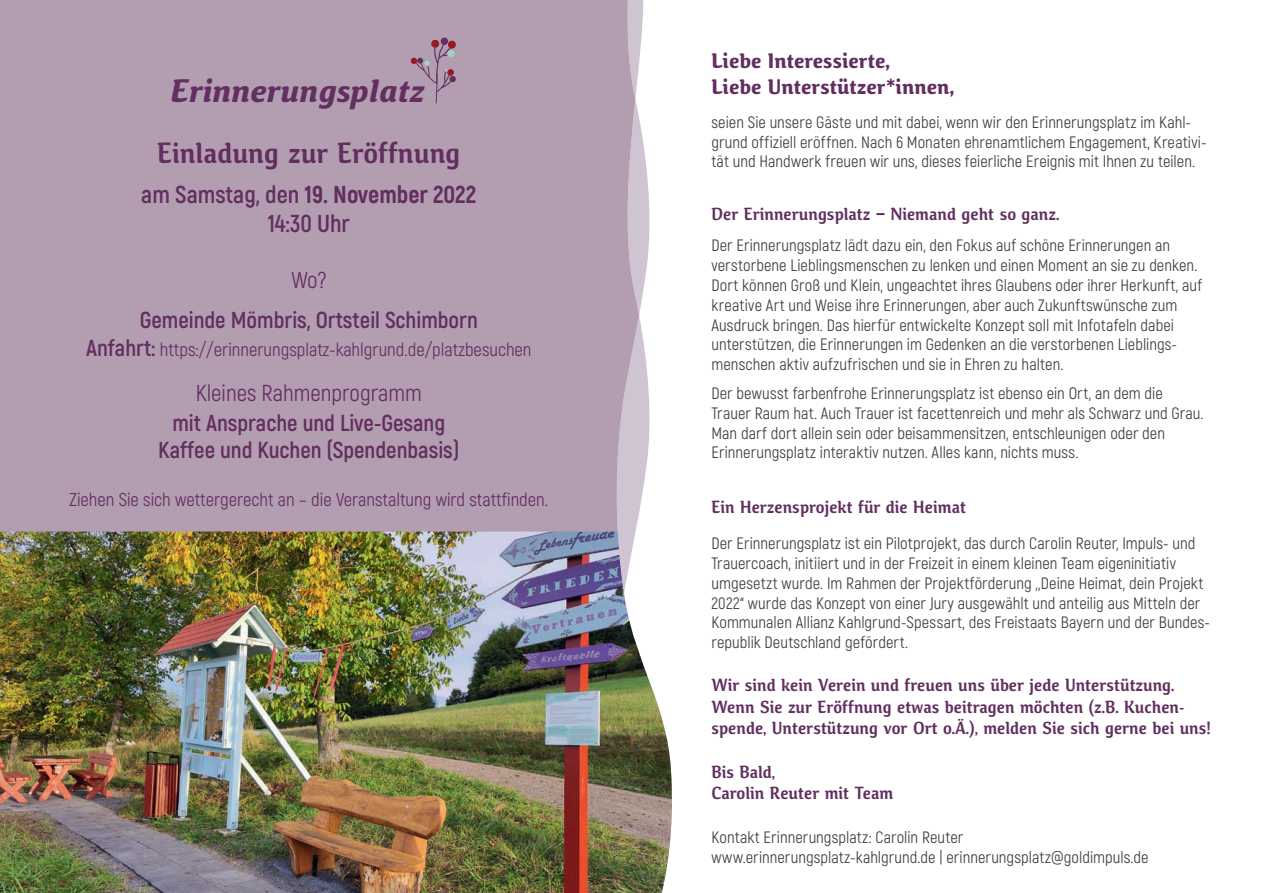
<style>
.page{position:relative;width:1263px;height:893px;background:#fff}
.page>*{position:absolute;margin:0;border:0;box-sizing:border-box;transform-origin:0 0}
.t1{font:italic 700 33.3px "Calendula";color:#622f60}
.t2{font:600 30px "Calendula";color:#622e5f}
.t3{font:700 24.45px/29.4px "Akrobat";color:#622e5f;text-align:center}
.t4{font:700 23.1px/27.6px "Akrobat";color:#622e5f;text-align:center}
.t5{font:23.1px "Akrobat";color:#622e5f}
.t6{font:700 21.6px/25.8px "Calendula";color:#613060}
.t7{font:18.6px "Akrobat";color:#622e5f}
.t8{font:600 18px/21.6px "Calendula";color:#613060}
.t9{font:16.5px/19.8px "Akrobat";letter-spacing:.005em;color:#3e3e3f}
.s1{font-weight:800}
.s2{font-weight:700;font-size:23.1px}
.s3{font-family:"Akrobat";font-weight:700;font-size:23.1px;color:#622e5f}
</style>
<div class="page">
<div style="left:0;top:0;width:650px;height:531px;background:#b39eb1"></div>
<img style="left:0;top:531px;width:672px;height:362px">
<svg style="left:411px;top:38px;width:45px;height:66px;background:#a88ca1"></svg>
<h1 class="t1" style="left:171px;top:70px;width:255px">Erinnerungsplatz</h1>
<h2 class="t2" style="left:157px;top:135px;width:305px">Einladung zur Eröffnung</h2>
<h3 class="t3" style="left:141px;top:180px;width:337px">am Samstag, den <span class="s1">19. November 2022<br></span>14:30 Uhr</h3>
<h3 class="t5" style="left:291px;top:266px;width:36px">Wo?</h3>
<h3 class="t4" style="left:140px;top:306px;width:340px">Gemeinde Mömbris, Ortsteil Schimborn</h3>
<p class="t7" style="left:86px;top:338px;width:447px"><span class="s2">Anfahrt:</span> https://erinnerungsplatz-kahlgrund.de/platzbesuchen</p>
<h3 class="t5" style="left:196px;top:379px;width:227px">Kleines Rahmenprogramm</h3>
<h3 class="t4" style="left:158px;top:409px;width:303px">mit Ansprache und Live-Gesang<br>Kaffee und Kuchen (Spendenbasis)</h3>
<p class="t7" style="left:69px;top:489px;width:480px">Ziehen Sie sich wettergerecht an – die Veranstaltung wird stattfinden.</p>
<h3 class="t6" style="left:711px;top:48px;width:244px">Liebe Interessierte,<br>Liebe Unterstützer*innen,</h3>
<p class="t9" style="left:711px;top:112px;width:497px">seien Sie unsere Gäste und mit dabei, wenn wir den Erinnerungsplatz im Kahl&shy;grund offiziell eröffnen. Nach 6 Monaten ehrenamtlichem Engagement, Kreativi&shy;tät und Handwerk freuen wir uns, dieses feierliche Ereignis mit Ihnen zu teilen.</p>
<p class="t8" style="left:711px;top:203px;width:349px">Der Erinnerungsplatz <span class="s3">–</span> Niemand geht so ganz.</p>
<p class="t9" style="left:711px;top:236px;width:492px">Der Erinnerungsplatz lädt dazu ein, den Fokus auf schöne Erinnerungen an verstorbene Lieblingsmenschen zu lenken und einen Moment an sie zu denken.<br>Dort können Groß und Klein, ungeachtet ihres Glaubens oder ihrer Herkunft, auf kreative Art und Weise ihre Erinnerungen, aber auch Zukunftswünsche zum Ausdruck bringen. Das hierfür entwickelte Konzept soll mit Infotafeln dabei unterstützen, die Erinnerungen im Gedenken an die verstorbenen Lieblings&shy;menschen aktiv aufzufrischen und sie in Ehren zu halten.</p>
<p class="t9" style="left:711px;top:383px;width:494px">Der bewusst farbenfrohe Erinnerungsplatz ist ebenso ein Ort, an dem die Trauer Raum hat. Auch Trauer ist facettenreich und mehr als Schwarz und Grau.<br>Man darf dort allein sein oder beisammensitzen, entschleunigen oder den Erinnerungsplatz interaktiv nutzen. Alles kann, nichts muss.</p>
<p class="t8" style="left:711px;top:497px;width:256px">Ein Herzensprojekt für die Heimat</p>
<p class="t9" style="left:711px;top:533px;width:500px">Der Erinnerungsplatz ist ein Pilotprojekt, das durch Carolin Reuter, Impuls- und Trauercoach, initiiert und in der Freizeit in einem kleinen Team eigeninitiativ umgesetzt wurde. Im Rahmen der Projektförderung ,,Deine Heimat, dein Projekt 2022“ wurde das Konzept von einer Jury ausgewählt und anteilig aus Mitteln der Kommunalen Allianz Kahlgrund-Spessart, des Freistaats Bayern und der Bundes&shy;republik Deutschland gefördert.</p>
<p class="t8" style="left:711px;top:675px;width:501px">Wir sind kein Verein und freuen uns über jede Unterstützung.<br>Wenn Sie zur Eröffnung etwas beitragen möchten (z.B. Kuchen&shy;spende, Unterstützung vor Ort o.Ä.), melden Sie sich gerne bei uns!</p>
<p class="t8" style="left:711px;top:761px;width:183px">Bis Bald,<br>Carolin Reuter mit Team</p>
<p class="t9" style="left:711px;top:828px;width:439px">Kontakt Erinnerungsplatz: Carolin Reuter www.erinnerungsplatz-kahlgrund.de | erinnerungsplatz@goldimpuls.de</p>
</div>
